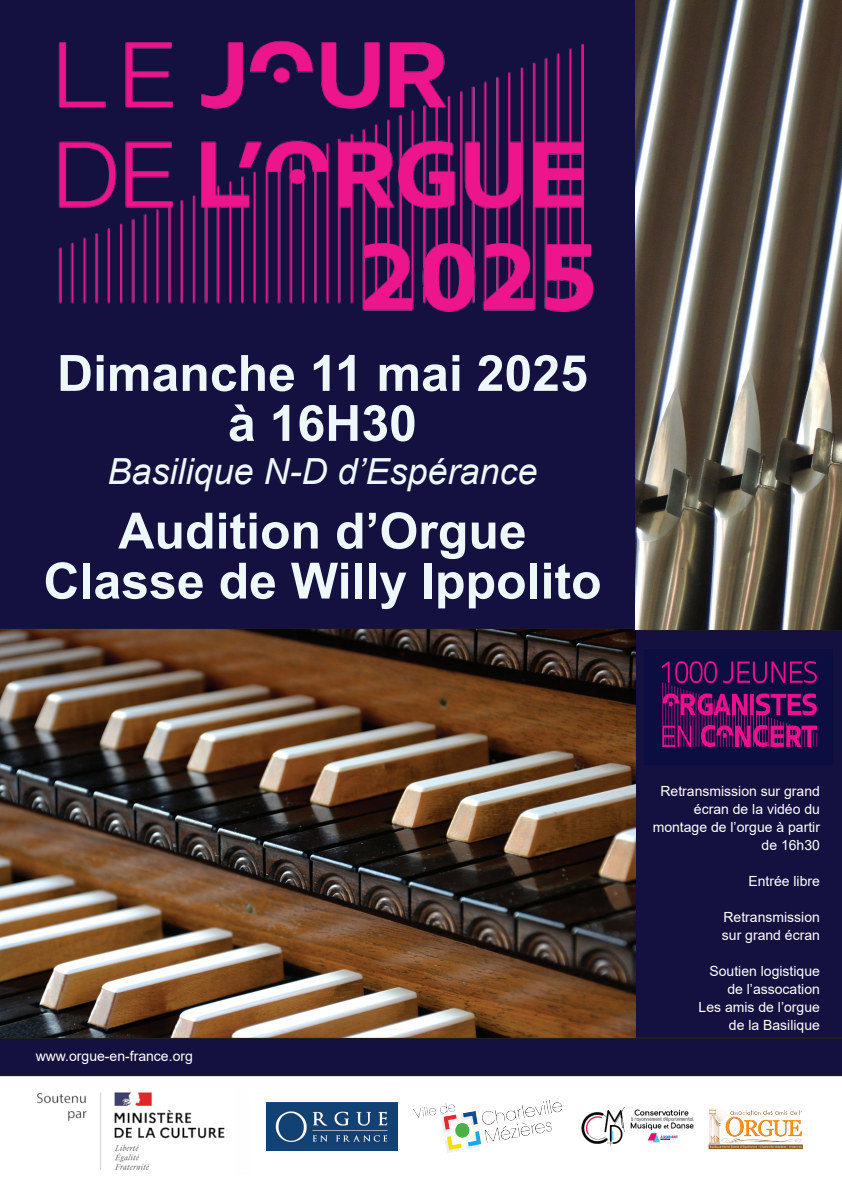
<style>
.page{position:relative;width:842px;height:1191px;background:#fff}
.page>*{position:absolute;margin:0;border:0;box-sizing:border-box;transform-origin:0 0}
.t1{font:700 50px/50px "Arial";color:#eef8fb;text-align:center}
.t2{font:italic 36px "Arial";color:#eef8fb}
.t3{font:14px/18px "Arial";color:#fff;text-align:right}
</style>
<div class="page">
<div style="left:0;top:0;width:635px;height:629px;background:#14103f"></div>
<div style="left:635px;top:629px;width:207px;height:408px;background:#14103f"></div>
<img style="left:29px;top:3px;width:603px;height:346px">
<img style="left:0;top:629px;width:635px;height:408px">
<img style="left:635px;top:0;width:207px;height:629px">
<img style="left:644px;top:649px;width:188px;height:116px">
<img style="left:37px;top:1092px;width:188px;height:78px">
<img style="left:266px;top:1102px;width:131px;height:48px">
<img style="left:413px;top:1100px;width:149px;height:52px">
<img style="left:581px;top:1107px;width:113px;height:40px">
<img style="left:708px;top:1109px;width:95px;height:41px">
<svg style="left:0;top:1037px;width:842px;height:39px;background:#16123d"></svg>
<h1 class="t1" style="left:57px;top:349px;width:532px">Dimanche 11 mai 2025 à 16H30</h1>
<h2 class="t2" style="left:107px;top:448px;width:432px">Basilique N-D d’Espérance</h2>
<h1 class="t1" style="left:43px;top:506px;width:560px">Audition d’Orgue<br>Classe de Willy Ippolito</h1>
<p class="t3" style="left:36px;top:1047px;width:159px">www.orgue-en-france.org</p>
<p class="t3" style="left:653px;top:782px;width:169px">Retransmission sur grand écran de la vidéo du montage de l’orgue à partir de 16h30</p>
<p class="t3" style="left:748px;top:872px;width:73px">Entrée libre</p>
<p class="t3" style="left:722px;top:908px;width:100px;text-align:left">Retransmission sur grand écran</p>
<p class="t3" style="left:699px;top:962px;width:123px">Soutien logistique de l’assocation<br>Les amis de l’orgue de la Basilique</p>
</div>
